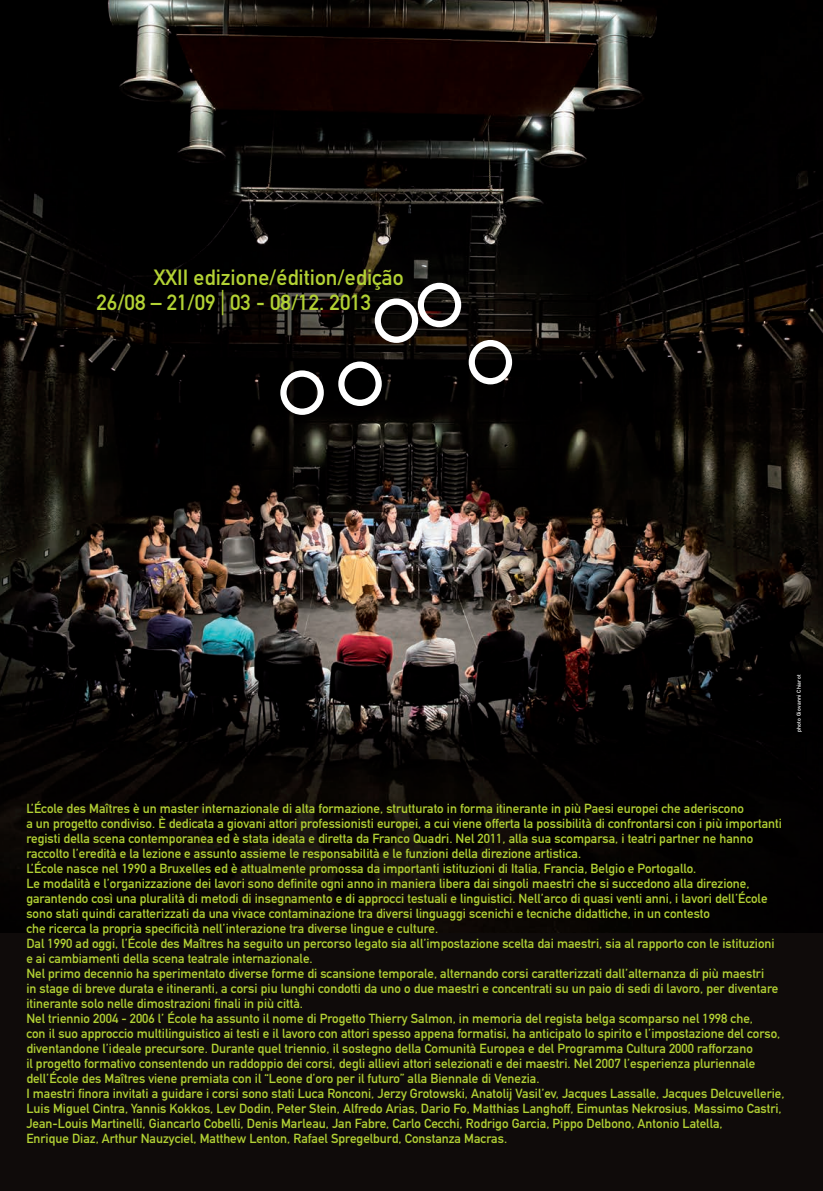
<style>
.page{position:relative;width:823px;height:1191px;background:#fff}
.page>*{position:absolute;margin:0;border:0;box-sizing:border-box;transform-origin:0 0}
.t1{font:21.7px/25.4px "DIN Mittelschrift";color:#b3d234}
.t2{font:13px/15px "DIN Mittelschrift";color:#b3d234}
.t3{font:5.6px "DIN Mittelschrift";letter-spacing:.04em;color:#fff}
.s1{font-size:35px}
</style>
<div class="page">
<div style="left:0;top:0;width:822px;height:1191px;background:#0f0b0a"></div>
<img style="left:0;top:0;width:822px;height:932px">
<svg style="left:280px;top:370px;width:43px;height:45px"></svg>
<svg style="left:338px;top:361px;width:43px;height:45px"></svg>
<svg style="left:374px;top:283px;width:87px;height:60px"></svg>
<svg style="left:468px;top:340px;width:44px;height:44px"></svg>
<h1 class="t1" style="left:96px;top:264px;width:308px;text-indent:57px">XXII edizione/édition/edição<br>26/08 – 21/09 <span class="s1">|</span> 03 - 08/12. 2013</h1>
<p class="t3" style="left:795px;top:732px;width:58px;rotate:-90deg">photo Giovanni Chiarot</p>
<p class="t2" style="left:26px;top:801px;width:759px">L’École des Maîtres è un master internazionale di alta formazione, strutturato in forma itinerante in più Paesi europei che aderiscono<br>a un progetto condiviso. è dedicata a giovani attori professionisti europei, a cui viene offerta la possibilità di confrontarsi con i più importanti registi della scena contemporanea ed è stata ideata e diretta da Franco Quadri. Nel 2011, alla sua scomparsa, i teatri partner ne hanno raccolto l’eredità e la lezione e assunto assieme le responsabilità e le funzioni della direzione artistica.<br>L’École nasce nel 1990 a Bruxelles ed è attualmente promossa da importanti istituzioni di Italia, Francia, Belgio e Portogallo.<br>Le modalità e l’organizzazione dei lavori sono definite ogni anno in maniera libera dai singoli maestri che si succedono alla direzione, garantendo così una pluralità di metodi di insegnamento e di approcci testuali e linguistici. Nell’arco di quasi venti anni, i lavori dell’École sono stati quindi caratterizzati da una vivace contaminazione tra diversi linguaggi scenichi e tecniche didattiche, in un contesto<br>che ricerca la propria specificità nell’interazione tra diverse lingue e culture.<br>Dal 1990 ad oggi, l’École des Maîtres ha seguito un percorso legato sia all’impostazione scelta dai maestri, sia al rapporto con le istituzioni<br>e ai cambiamenti della scena teatrale internazionale.<br>Nel primo decennio ha sperimentato diverse forme di scansione temporale, alternando corsi caratterizzati dall’alternanza di più maestri<br>in stage di breve durata e itineranti, a corsi piu lunghi condotti da uno o due maestri e concentrati su un paio di sedi di lavoro, per diventare itinerante solo nelle dimostrazioni finali in più città.<br>Nel triennio 2004 - 2006 l’ École ha assunto il nome di Progetto Thierry Salmon, in memoria del regista belga scomparso nel 1998 che,<br>con il suo approccio multilinguistico ai testi e il lavoro con attori spesso appena formatisi, ha anticipato lo spirito e l’impostazione del corso, diventandone l’ideale precursore. Durante quel triennio, il sostegno della Comunità Europea e del Programma Cultura 2000 rafforzano<br>il progetto formativo consentendo un raddoppio dei corsi, degli allievi attori selezionati e dei maestri. Nel 2007 l’esperienza pluriennale dell’École des Maîtres viene premiata con il “Leone d’oro per il futuro” alla Biennale di Venezia.<br>I maestri finora invitati a guidare i corsi sono stati Luca Ronconi, Jerzy Grotowski, Anatolij Vasil’ev, Jacques Lassalle, Jacques Delcuvellerie, Luis Miguel Cintra, Yannis Kokkos, Lev Dodin, Peter Stein, Alfredo Arias, Dario Fo, Matthias Langhoff, Eimuntas Nekrosius, Massimo Castri, Jean-Louis Martinelli, Giancarlo Cobelli, Denis Marleau, Jan Fabre, Carlo Cecchi, Rodrigo Garcia, Pippo Delbono, Antonio Latella,<br>Enrique Diaz, Arthur Nauzyciel, Matthew Lenton, Rafael Spregelburd, Constanza Macras.</p>
</div>
